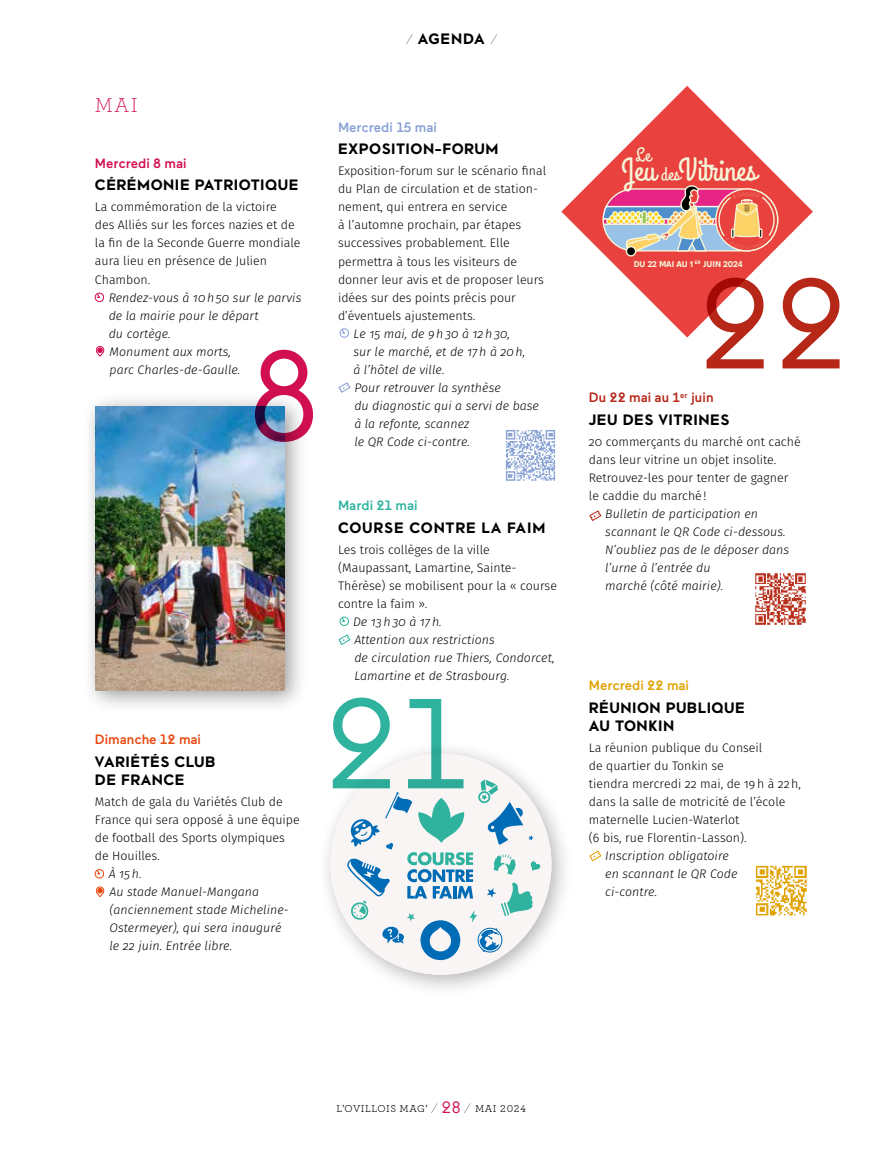
<style>
.page{position:relative;width:893px;height:1149px;background:#fff}
.page>*{position:absolute;margin:0;border:0;box-sizing:border-box;transform-origin:0 0}
.t1{font:127.35px "Maax";color:#2fb39f}
.t2{font:127.35px "Maax";color:#b62717}
.t3{font:127.35px "Maax";color:#d20f52}
.t4{font:32.55px "Grand Hotel";color:#f6f6d8}
.t5{font:300 21px "Archer";color:#d20f52}
.t6{font:19.5px "Grand Hotel";color:#f6f6d8}
.t7{font:700 15px/18px "Maax";letter-spacing:.03em;color:#000}
.t8{font:700 15px "Maax";letter-spacing:.05em;color:#000}
.t9{font:500 13.5px "Maax";letter-spacing:.01em;color:#b62717}
.t10{font:500 13.5px "Maax";color:#88a1d4}
.t11{font:500 13.5px "Maax";color:#e84910}
.t12{font:500 13.5px "Maax";color:#e0a200}
.t13{font:500 13.5px "Maax";color:#d20f52}
.t14{font:500 13.5px "Maax";letter-spacing:.005em;color:#2fb39f}
.t15{font:300 12.3px/18px "Fira Sans";color:#000}
.t16{font:italic 300 12.3px/18px "Fira Sans";letter-spacing:.005em;color:#000}
.t17{font:10.5px "Archer";letter-spacing:.05em;color:#000}
.t18{font:100 semi-condensed 8.4px "Fixel";color:#f6f6d8}
.s1{font-family:"Archer";font-weight:200}
.s2{font-size:19.5px}
.s3{font-weight:200;font-size:15px}
.s4{font-family:"Maax";font-size:16.5px;color:#d20f52}
</style>
<div class="page">
<img style="left:755px;top:573px;width:51px;height:52px">
<img style="left:755px;top:865px;width:52px;height:51px">
<svg style="left:340px;top:328px;width:9px;height:9px"></svg>
<svg style="left:339px;top:382px;width:11px;height:10px"></svg>
<svg style="left:340px;top:616px;width:9px;height:9px"></svg>
<svg style="left:339px;top:634px;width:11px;height:10px"></svg>
<div style="left:316px;top:739px;width:259px;height:258px;background:#000;opacity:.3"></div>
<div style="left:331px;top:753px;width:220px;height:221px;background:#f9f5f5;border-radius:110px"></div>
<svg style="left:347px;top:779px;width:194px;height:180px"></svg>
<div style="left:81px;top:392px;width:227px;height:321px;background:#000;opacity:.4"></div>
<img style="left:95px;top:406px;width:190px;height:284px">
<svg style="left:561px;top:86px;width:252px;height:251px"></svg>
<svg style="left:95px;top:293px;width:9px;height:8px"></svg>
<svg style="left:96px;top:346px;width:8px;height:10px"></svg>
<svg style="left:95px;top:869px;width:9px;height:8px"></svg>
<svg style="left:96px;top:886px;width:8px;height:10px"></svg>
<svg style="left:590px;top:510px;width:11px;height:10px"></svg>
<svg style="left:590px;top:850px;width:11px;height:10px"></svg>
<img style="left:505px;top:430px;width:51px;height:51px">
<svg style="left:602px;top:184px;width:177px;height:74px;background:#d58787"></svg>
<p class="t7" style="left:406px;top:30px;width:93px"><span class="s1">⁄</span> AGENDA <span class="s1">⁄</span></p>
<h3 class="t5" style="left:95px;top:91px;width:44px">MAI</h3>
<p class="t13" style="left:95px;top:156px;width:93px">Mercredi 8 mai</p>
<p class="t7" style="left:95px;top:176px;width:205px">CÉRÉMONIE PATRIOTIQUE</p>
<p class="t15" style="left:95px;top:198px;width:207px">La commémoration de la victoire<br>des Alliés sur les forces nazies et de la fin de la Seconde Guerre mondiale aura lieu en présence de Julien<br>Chambon.</p>
<p class="t16" style="left:109px;top:288px;width:194px">Rendez-vous à 10h50 sur le parvis de la mairie pour le départ<br>du cortège.<br>Monument aux morts,<br>parc Charles-de-Gaulle.</p>
<h1 class="t3" style="left:248px;top:328px;width:74px">8</h1>
<p class="t10" style="left:338px;top:120px;width:100px">Mercredi 15 mai</p>
<p class="t7" style="left:338px;top:140px;width:162px">EXPOSITION-FORUM</p>
<p class="t15" style="left:338px;top:162px;width:210px">Exposition-forum sur le scénario final du Plan de circulation et de station&shy;nement, qui entrera en service<br>à l’automne prochain, par étapes successives probablement. Elle permettra à tous les visiteurs de donner leur avis et de proposer leurs idées sur des points précis pour d’éventuels ajustements.</p>
<p class="t16" style="left:353px;top:324px;width:187px">Le 15 mai, de 9h30 à 12h30,<br>sur le marché, et de 17h à 20h,<br>à l’hôtel de ville.<br>Pour retrouver la synthèse<br>du diagnostic qui a servi de base à la refonte, scannez<br>le QR Code ci-contre.</p>
<p class="t11" style="left:95px;top:732px;width:108px">Dimanche 12 mai</p>
<p class="t7" style="left:95px;top:752px;width:122px">VARIÉTÉS CLUB<br>DE FRANCE</p>
<p class="t15" style="left:95px;top:792px;width:206px">Match de gala du Variétés Club de<br>France qui sera opposé à une équipe de football des Sports olympiques de Houilles.</p>
<p class="t16" style="left:109px;top:864px;width:182px">À 15h.<br>Au stade Manuel-Mangana (anciennement stade Micheline-<br>Ostermeyer), qui sera inauguré le 22 juin. Entrée libre.</p>
<p class="t14" style="left:338px;top:498px;width:81px">Mardi 21 mai</p>
<p class="t8" style="left:338px;top:519px;width:209px">COURSE CONTRE LA FAIM</p>
<p class="t15" style="left:338px;top:540px;width:220px">Les trois collèges de la ville (Maupassant, Lamartine, Sainte-<br>Thérèse) se mobilisent pour la « course contre la faim ».</p>
<p class="t16" style="left:353px;top:612px;width:203px">De 13h30 à 17h.<br>Attention aux restrictions<br>de circulation rue Thiers, Condorcet,<br>Lamartine et de Strasbourg.</p>
<h1 class="t1" style="left:323px;top:675px;width:146px">21</h1>
<h3 class="t6" style="left:635px;top:143px;width:17px">Le</h3>
<h2 class="t4" style="left:621px;top:149px;width:137px">Jeu <span class="s2">des</span>Vitrines</h2>
<p class="t18" style="left:634px;top:259px;width:110px">DU 22 MAI AU 1 <sup>ER</sup> JUIN 2024</p>
<h1 class="t2" style="left:697px;top:256px;width:153px">22</h1>
<p class="t9" style="left:589px;top:390px;width:126px">Du 22 mai au 1<sup>er</sup> juin</p>
<p class="t7" style="left:589px;top:410px;width:142px">JEU DES VITRINES</p>
<p class="t15" style="left:589px;top:432px;width:213px">20 commerçants du marché ont caché dans leur vitrine un objet insolite.<br>Retrouvez-les pour tenter de gagner le caddie du marché!</p>
<p class="t16" style="left:605px;top:504px;width:185px">Bulletin de participation en scannant le QR Code ci-dessous.<br>N’oubliez pas de le déposer dans l’urne à l’entrée du<br>marché (côté mairie).</p>
<p class="t12" style="left:589px;top:678px;width:102px">Mercredi 22 mai</p>
<p class="t7" style="left:589px;top:698px;width:158px">RÉUNION PUBLIQUE<br>AU TONKIN</p>
<p class="t15" style="left:589px;top:738px;width:214px">La réunion publique du Conseil<br>de quartier du Tonkin se<br>tiendra mercredi 22 mai, de 19h à 22h, dans la salle de motricité de l’école maternelle Lucien-Waterlot<br>(6 bis, rue Florentin-Lasson).</p>
<p class="t16" style="left:605px;top:846px;width:134px">Inscription obligatoire en scannant le QR Code ci-contre.</p>
<p class="t17" style="left:336px;top:1100px;width:191px">L’OVILLOIS MAG’ <span class="s3">⁄</span> <span class="s4">28</span> <span class="s3">⁄</span> MAI 2024</p>
</div>
